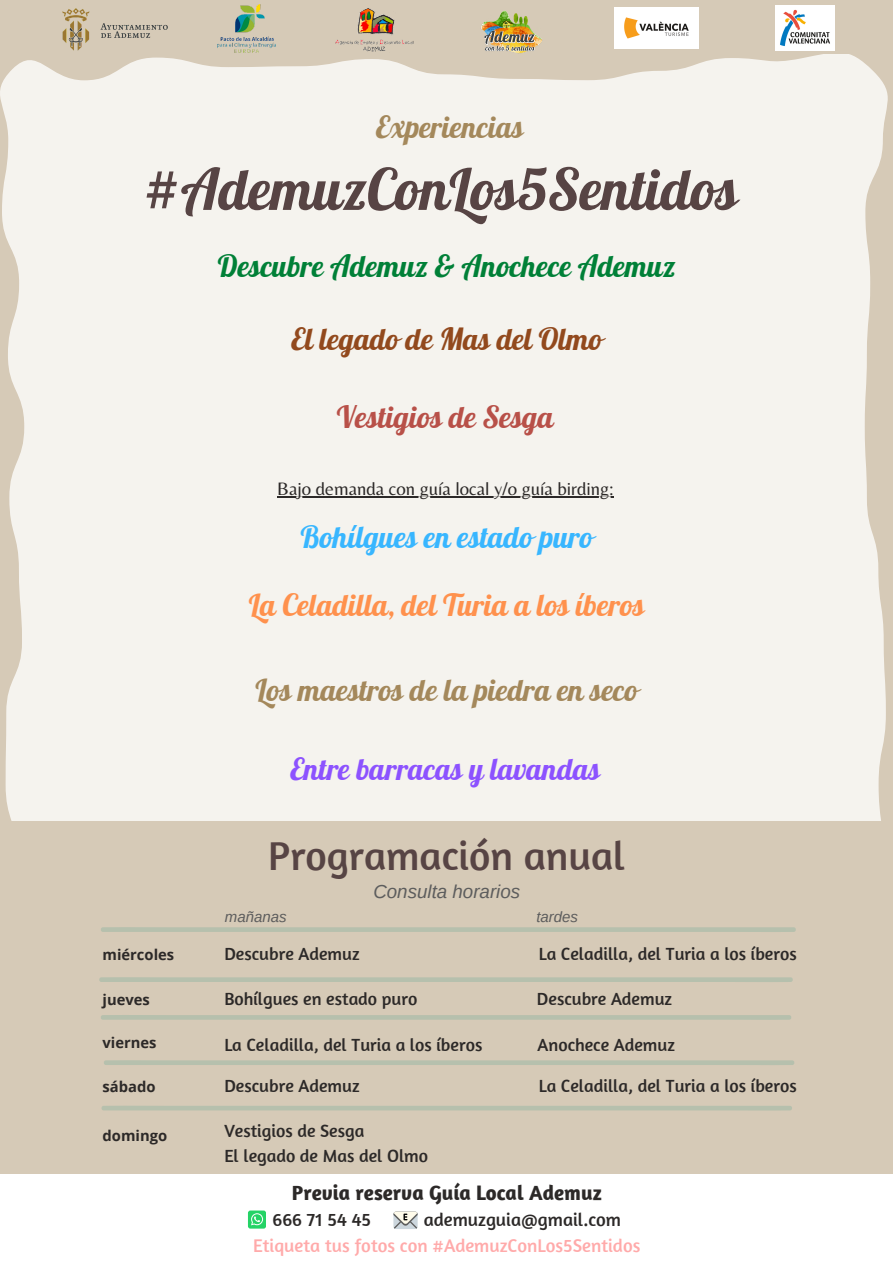
<style>
.page{position:relative;width:893px;height:1263px;background:#d6cab7}
.page>*{position:absolute;margin:0;border:0;box-sizing:border-box;transform-origin:0 0}
.t1{font:57.07px "Lobster";color:#574444}
.t2{font:41.25px "Amaranth";color:#574444}
.t3{font:30px "Lobster";color:#a4885b}
.t4{font:30px "Lobster";color:#ff914d}
.t5{font:30px "Lobster";color:#008037}
.t6{font:30px "Lobster";color:#8c52ff}
.t7{font:30px "Lobster";color:#38b6ff}
.t8{font:30px "Lobster";color:#92491d}
.t9{font:30px "Lobster";color:#b85048}
.t10{font:700 21px "Amaranth";color:#2c2928}
.t11{font:18.75px "Amaranth";color:#faa}
.t12{font:18.75px "Belleza";color:#2c2928}
.t13{font:18.75px "Amaranth";color:#2c2928}
.t14{font:italic 18.75px "Arimo";color:#5d5d5d}
.t15{font:18px/24.8px "Amaranth";color:#2c2928}
.t16{font:italic 15px "Arimo";color:#5d5d5d}
.t17{font:700 14.77px "Open Sans";color:#2c2928}
</style>
<div class="page">
<div style="left:0;top:55px;width:887px;height:766px;background:#f5f3ee"></div>
<svg style="left:101px;top:927px;width:695px;height:5px;background:#b8c0ad"></svg>
<div style="left:101px;top:1015px;width:690px;height:5px;background:#b6c0ad"></div>
<div style="left:0;top:1174px;width:893px;height:89px;background:#fff"></div>
<div style="left:248px;top:1210px;width:18px;height:18px;background:#25d366;border-radius:2px"></div>
<svg style="left:251px;top:1213px;width:12px;height:12px"></svg>
<svg style="left:393px;top:1211px;width:25px;height:18px"></svg>
<svg style="left:99px;top:977px;width:694px;height:5px;background:#b8c0ad"></svg>
<svg style="left:104px;top:1060px;width:690px;height:5px;background:#b8c0ad"></svg>
<svg style="left:101px;top:1106px;width:691px;height:5px"></svg>
<hr style="left:277px;top:496px;width:336px;height:2px;background:#2c2928">
<img style="left:481px;top:10px;width:61px;height:44px">
<img style="left:615px;top:8px;width:84px;height:40px">
<img style="left:63px;top:8px;width:104px;height:43px">
<img style="left:217px;top:4px;width:59px;height:48px">
<img style="left:775px;top:6px;width:59px;height:45px">
<img style="left:335px;top:8px;width:79px;height:44px">
<h3 class="t3" style="left:376px;top:108px;width:149px">Experiencias</h3>
<h1 class="t1" style="left:143px;top:153px;width:596px">#AdemuzConLos5Sentidos</h1>
<h3 class="t5" style="left:218px;top:247px;width:459px">Descubre Ademuz &amp; Anochece Ademuz</h3>
<h3 class="t8" style="left:291px;top:320px;width:312px">El legado de Mas del Olmo</h3>
<h3 class="t9" style="left:337px;top:398px;width:218px">Vestigios de Sesga</h3>
<p class="t12" style="left:277px;top:478px;width:338px">Bajo demanda con guía local y/o guía birding:</p>
<h3 class="t7" style="left:300px;top:518px;width:294px">Bohílgues en estado puro</h3>
<h3 class="t4" style="left:249px;top:585px;width:397px">La Celadilla, del Turia a los íberos</h3>
<h3 class="t3" style="left:256px;top:671px;width:384px">Los maestros de la piedra en seco</h3>
<h3 class="t6" style="left:290px;top:750px;width:312px">Entre barracas y lavandas</h3>
<p class="t17" style="left:103px;top:944px;width:73px">miércoles</p>
<p class="t17" style="left:103px;top:989px;width:49px">jueves</p>
<p class="t17" style="left:103px;top:1032px;width:56px">viernes</p>
<p class="t17" style="left:103px;top:1076px;width:54px">sábado</p>
<p class="t17" style="left:103px;top:1125px;width:66px">domingo</p>
<h2 class="t2" style="left:268px;top:830px;width:358px">Programación anual</h2>
<p class="t16" style="left:225px;top:908px;width:63px">mañanas</p>
<p class="t16" style="left:536px;top:908px;width:43px">tardes</p>
<p class="t14" style="left:373px;top:881px;width:148px">Consulta horarios</p>
<p class="t15" style="left:224px;top:941px;width:137px">Descubre Ademuz</p>
<p class="t15" style="left:539px;top:941px;width:260px">La Celadilla, del Turia a los íberos</p>
<p class="t15" style="left:224px;top:986px;width:195px">Bohílgues en estado puro</p>
<p class="t15" style="left:537px;top:986px;width:137px">Descubre Ademuz</p>
<p class="t15" style="left:224px;top:1031px;width:260px">La Celadilla, del Turia a los íberos</p>
<p class="t15" style="left:537px;top:1031px;width:139px">Anochece Ademuz</p>
<p class="t15" style="left:224px;top:1073px;width:137px">Descubre Ademuz</p>
<p class="t15" style="left:539px;top:1073px;width:260px">La Celadilla, del Turia a los íberos</p>
<p class="t15" style="left:224px;top:1118px;width:205px">Vestigios de Sesga<br>El legado de Mas del Olmo</p>
<p class="t10" style="left:292px;top:1180px;width:311px">Previa reserva Guía Local Ademuz</p>
<p class="t11" style="left:253px;top:1234px;width:389px">Etiqueta tus fotos con #AdemuzConLos5Sentidos</p>
<p class="t13" style="left:273px;top:1208px;width:100px">666 71 54 45</p>
<p class="t13" style="left:424px;top:1208px;width:199px">ademuzguia@gmail.com</p>
</div>
